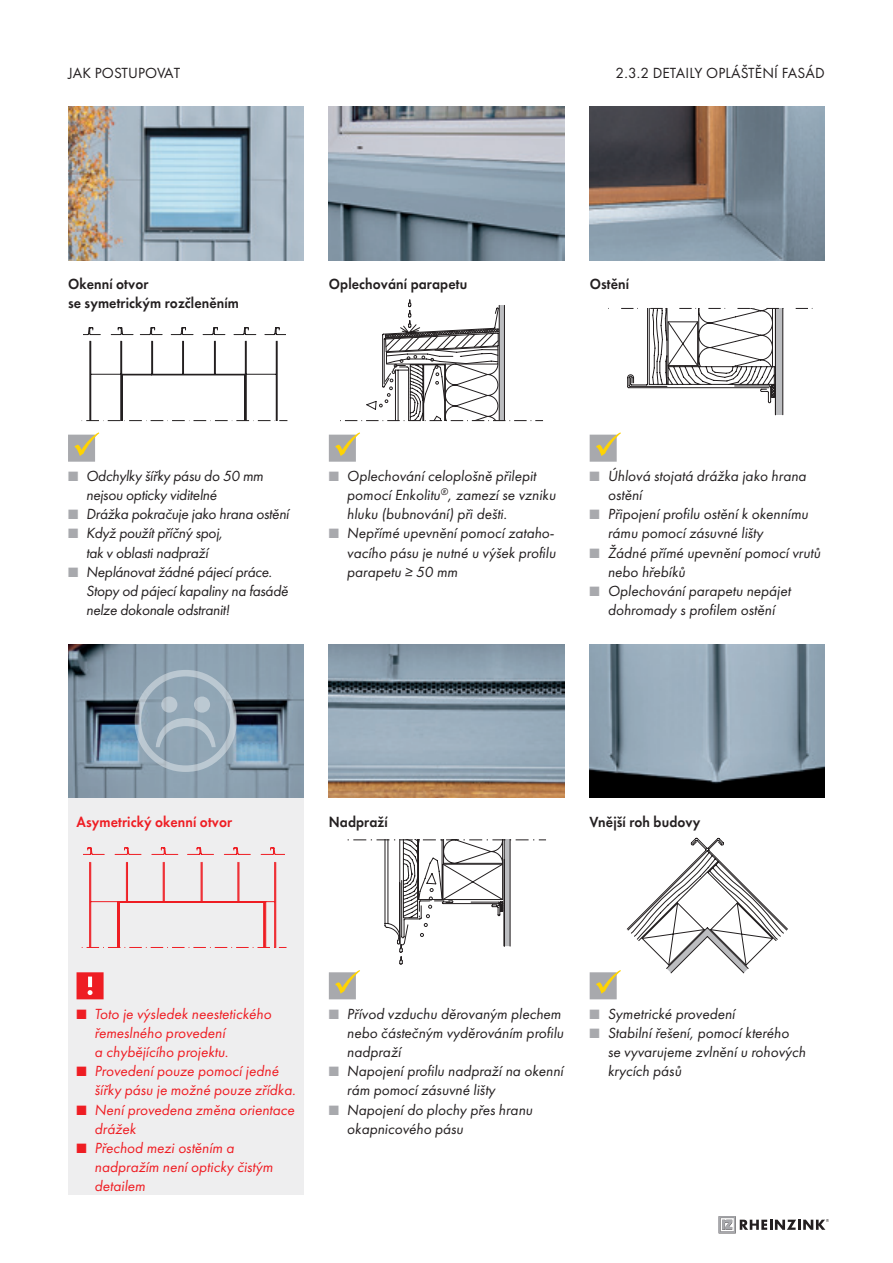
<style>
.page{position:relative;width:893px;height:1263px;background:#fff}
.page>*{position:absolute;margin:0;border:0;box-sizing:border-box;transform-origin:0 0}
.t1{font:italic 13.5px/19.2px "RZ Futura";color:#231f20}
.t2{font:italic 13.5px/19.2px "RZ Futura";color:#ee1d23}
.t3{font:italic 13.5px/19.2px "RZ Futura";letter-spacing:-.02em;color:#231f20}
.t4{font:800 13.5px/19.2px "RZ Futura";letter-spacing:.005em;color:#231f20}
.t5{font:13.5px "RZ Futura";letter-spacing:.01em;color:#231f20}
.t6{font:800 13.5px "RZ Futura";letter-spacing:.005em;color:#ee1d23}
.s1{color:#a8a9ad}
</style>
<div class="page">
<svg style="left:718px;top:1216px;width:111px;height:17px"></svg>
<svg style="left:627px;top:838px;width:161px;height:135px"></svg>
<div style="left:68px;top:644px;width:235px;height:551px;background:#eeeeef"></div>
<svg style="left:77px;top:972px;width:27px;height:27px"></svg>
<img style="left:68px;top:644px;width:235px;height:154px">
<svg style="left:329px;top:432px;width:31px;height:30px"></svg>
<svg style="left:68px;top:432px;width:31px;height:30px"></svg>
<img style="left:329px;top:106px;width:235px;height:154px">
<img style="left:329px;top:644px;width:235px;height:154px">
<svg style="left:329px;top:970px;width:31px;height:29px"></svg>
<img style="left:590px;top:106px;width:235px;height:154px">
<svg style="left:590px;top:432px;width:31px;height:30px"></svg>
<img style="left:590px;top:644px;width:235px;height:154px">
<svg style="left:590px;top:970px;width:31px;height:29px"></svg>
<svg style="left:135px;top:670px;width:102px;height:102px;background:#98aab8"></svg>
<svg style="left:82px;top:327px;width:205px;height:94px"></svg>
<svg style="left:348px;top:840px;width:198px;height:124px"></svg>
<svg style="left:340px;top:299px;width:203px;height:122px"></svg>
<svg style="left:608px;top:308px;width:205px;height:108px"></svg>
<svg style="left:82px;top:847px;width:205px;height:101px"></svg>
<img style="left:68px;top:106px;width:235px;height:154px">
<p class="t5" style="left:68px;top:65px;width:114px">JAK POSTUPOVAT</p>
<p class="t5" style="left:616px;top:65px;width:211px">2.3.2 DETAILY OPLÁŠTĚNÍ FASÁD</p>
<p class="t4" style="left:68px;top:275px;width:173px">Okenní otvor<br>se symetrickým rozčleněním</p>
<p class="t4" style="left:329px;top:275px;width:140px">Oplechování parapetu</p>
<p class="t4" style="left:590px;top:275px;width:41px">Ostění</p>
<p class="t3" style="left:86px;top:467px;width:179px;text-indent:-18px"><span class="s1">■</span> Odchylky šířky pásu do 50 mm nejsou opticky viditelné</p>
<p class="t3" style="left:68px;top:505px;width:223px"><span class="s1">■</span> Drážka pokračuje jako hrana ostění</p>
<p class="t3" style="left:68px;top:524px;width:157px;text-align:center"><span class="s1">■</span> Když použít příčný spoj, tak v oblasti nadpraží</p>
<p class="t3" style="left:86px;top:563px;width:204px;text-indent:-18px"><span class="s1">■</span> Neplánovat žádné pájecí práce.<br>Stopy od pájecí kapaliny na fasádě nelze dokonale odstranit!</p>
<p class="t1" style="left:347px;top:467px;width:210px;text-indent:-18px"><span class="s1">■</span> Oplechování celoplošně přilepit pomocí Enkolitu<sup>®</sup>, zamezí se vzniku hluku (bubnování) při dešti.</p>
<p class="t1" style="left:347px;top:524px;width:210px;text-align:justify;text-indent:-18px"><span class="s1">■</span> Nepřímé upevnění pomocí zataho&shy;vacího pásu je nutné u výšek profilu parapetu ≥ 50 mm</p>
<p class="t1" style="left:608px;top:467px;width:200px;text-indent:-18px"><span class="s1">■</span> Úhlová stojatá drážka jako hrana ostění</p>
<p class="t1" style="left:608px;top:505px;width:202px;text-indent:-18px"><span class="s1">■</span> Připojení profilu ostění k okennímu rámu pomocí zásuvné lišty</p>
<p class="t1" style="left:608px;top:543px;width:214px;text-indent:-18px"><span class="s1">■</span> Žádné přímé upevnění pomocí vrutů nebo hřebíků</p>
<p class="t1" style="left:590px;top:582px;width:203px;text-align:center"><span class="s1">■</span> Oplechování parapetu nepájet dohromady s profilem ostění</p>
<p class="t6" style="left:77px;top:813px;width:157px">Asymetrický okenní otvor</p>
<p class="t4" style="left:329px;top:812px;width:60px">Nadpraží</p>
<p class="t4" style="left:590px;top:812px;width:112px">Vnější roh budovy</p>
<p class="t2" style="left:95px;top:1004px;width:178px;text-indent:-18px">■ Toto je výsledek neestetického řemeslného provedení<br>a chybějícího projektu.</p>
<p class="t2" style="left:95px;top:1062px;width:202px;text-indent:-18px">■ Provedení pouze pomocí jedné šířky pásu je možné pouze zřídka.</p>
<p class="t2" style="left:95px;top:1100px;width:201px;text-indent:-18px">■ Není provedena změna orientace drážek</p>
<p class="t2" style="left:95px;top:1139px;width:180px;text-indent:-18px">■ Přechod mezi ostěním a nadpražím není opticky čistým detailem</p>
<p class="t1" style="left:347px;top:1004px;width:218px;text-indent:-18px"><span class="s1">■</span> Přívod vzduchu děrovaným plechem nebo částečným vyděrováním profilu nadpraží</p>
<p class="t1" style="left:347px;top:1062px;width:218px;text-indent:-18px"><span class="s1">■</span> Napojení profilu nadpraží na okenní rám pomocí zásuvné lišty</p>
<p class="t1" style="left:347px;top:1100px;width:187px;text-indent:-18px"><span class="s1">■</span> Napojení do plochy přes hranu okapnicového pásu</p>
<p class="t1" style="left:590px;top:1004px;width:147px"><span class="s1">■</span> Symetrické provedení</p>
<p class="t1" style="left:608px;top:1023px;width:199px;text-indent:-18px"><span class="s1">■</span> Stabilní řešení, pomocí kterého<br>se vyvarujeme zvlnění u rohových krycích pásů</p>
</div>
